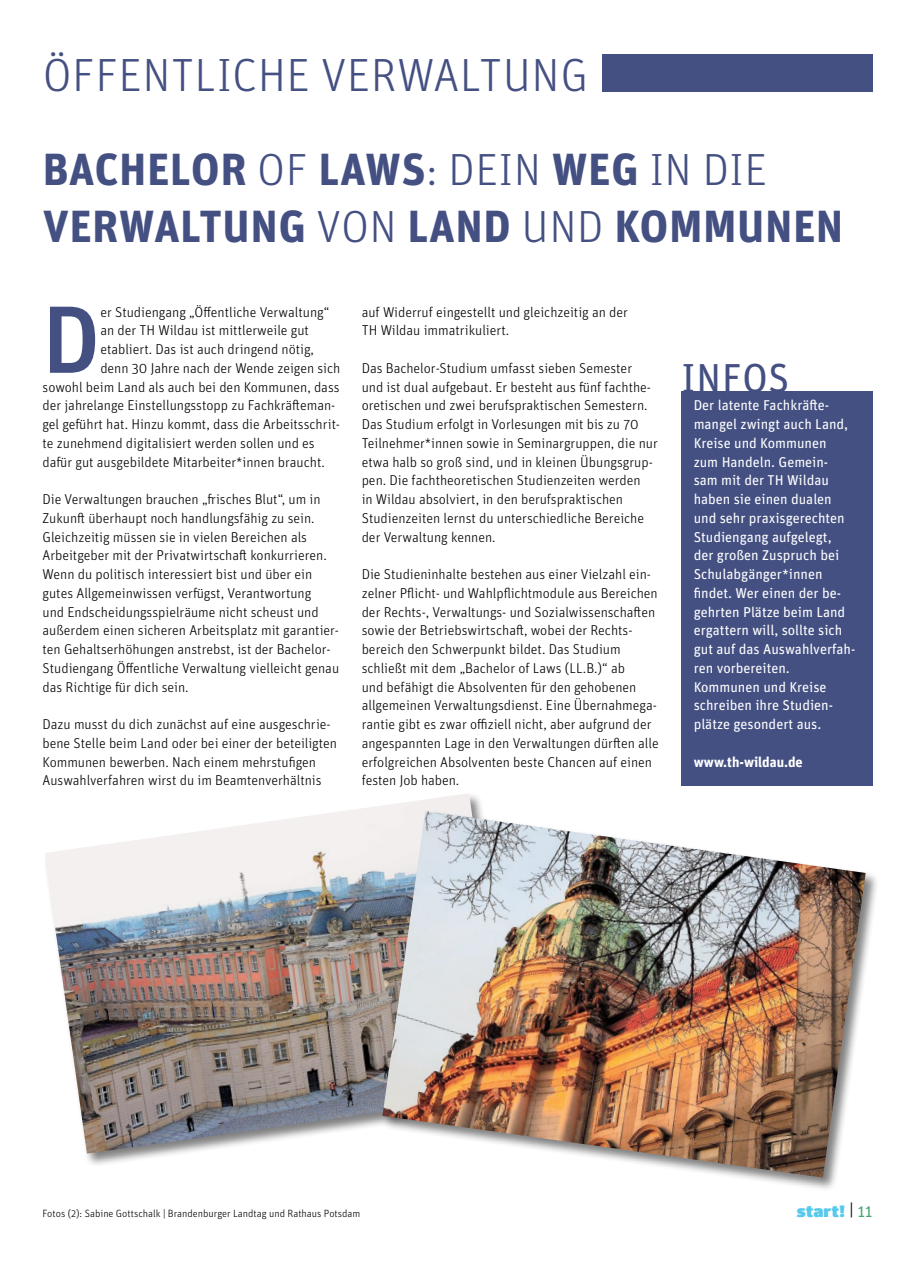
<style>
.page{position:relative;width:915px;height:1263px;background:#fff}
.page>*{position:absolute;margin:0;border:0;box-sizing:border-box;transform-origin:0 0}
.t1{font:500 95.55px "Unit OT";color:#445082}
.t2{font:300 46.5px "Unit OT";letter-spacing:.01em;color:#445082}
.t3{font:700 45px/56.2px "Unit OT";letter-spacing:.01em;color:#445082}
.t4{font:40.5px "Unit OT";letter-spacing:.01em;color:#445082}
.t5{font:900 16.5px "Unit OT";letter-spacing:.01em;color:#57c9ec;scale:1.25 1}
.t6{font:300 14.25px/18.8px "Unit OT";color:#000}
.t7{font:14.25px/18.8px "Unit OT";color:#fff}
.t8{font:700 14.25px "Unit OT";color:#fff}
.t9{font:300 10.5px "Unit OT";color:#000}
.s1{font-weight:300}
.s2{font-weight:400;color:#000}
.s3{font-weight:400;color:#48a56e}
</style>
<div class="page">
<div style="left:43px;top:792px;width:482px;height:375px;background:#000;opacity:.5"></div>
<img style="left:45px;top:793px;width:466px;height:360px">
<div style="left:381px;top:809px;width:498px;height:382px;background:#000;opacity:.5"></div>
<img style="left:382px;top:811px;width:483px;height:366px">
<div style="left:680px;top:392px;width:192px;height:393px;background:#445082"></div>
<div style="left:601px;top:54px;width:271px;height:38px;background:#445082"></div>
<h2 class="t2" style="left:43px;top:48px;width:546px">ÖFFENTLICHE VERWALTUNG</h2>
<h3 class="t3" style="left:43px;top:141px;width:801px">BACHELOR <span class="s1">OF</span> LAWS<span class="s1">: DEIN</span> WEG <span class="s1">IN DIE<br></span>VERWALTUNG <span class="s1">VON</span> LAND <span class="s1">UND</span> KOMMUNEN</h3>
<h1 class="t1" style="left:42px;top:278px;width:59px">D</h1>
<p class="t6" style="left:100px;top:302px;width:230px">er Studiengang „Öffentliche Verwaltung“</p>
<p class="t6" style="left:100px;top:321px;width:210px">an der TH Wildau ist mittlerweile gut</p>
<p class="t6" style="left:100px;top:340px;width:215px">etabliert. Das ist auch dringend nötig,</p>
<p class="t6" style="left:100px;top:359px;width:241px">denn 30 Jahre nach der Wende zeigen sich</p>
<p class="t6" style="left:42px;top:377px;width:298px">sowohl beim Land als auch bei den Kommunen, dass</p>
<p class="t6" style="left:42px;top:396px;width:294px">der jahrelange Einstellungsstopp zu Fachkräfteman-</p>
<p class="t6" style="left:42px;top:415px;width:299px">gel geführt hat. Hinzu kommt, dass die Arbeitsschrit-</p>
<p class="t6" style="left:42px;top:434px;width:273px">te zunehmend digitalisiert werden sollen und es</p>
<p class="t6" style="left:42px;top:452px;width:284px">dafür gut ausgebildete Mitarbeiter*innen braucht.</p>
<p class="t6" style="left:42px;top:490px;width:298px">Die Verwaltungen brauchen „frisches Blut“, um in Zukunft überhaupt noch handlungsfähig zu sein.<br>Gleichzeitig müssen sie in vielen Bereichen als Arbeitgeber mit der Privatwirtschaft konkurrieren.<br>Wenn du politisch interessiert bist und über ein gutes Allgemeinwissen verfügst, Verantwortung<br>und Endscheidungsspielräume nicht scheust und außerdem einen sicheren Arbeitsplatz mit garantier&shy;ten Gehaltserhöhungen anstrebst, ist der Bachelor-Studiengang Öffentliche Verwaltung vielleicht genau das Richtige für dich sein.</p>
<p class="t6" style="left:42px;top:715px;width:296px">Dazu musst du dich zunächst auf eine ausgeschrie&shy;bene Stelle beim Land oder bei einer der beteiligten Kommunen bewerben. Nach einem mehrstufigen Auswahlverfahren wirst du im Beamtenverhältnis</p>
<p class="t6" style="left:361px;top:302px;width:268px">auf Widerruf eingestellt und gleichzeitig an der<br>TH Wildau immatrikuliert.</p>
<p class="t6" style="left:361px;top:359px;width:297px">Das Bachelor-Studium umfasst sieben Semester<br>und ist dual aufgebaut. Er besteht aus fünf fachthe&shy;oretischen und zwei berufspraktischen Semestern.<br>Das Studium erfolgt in Vorlesungen mit bis zu 70<br>Teilnehmer*innen sowie in Seminargruppen, die nur etwa halb so groß sind, und in kleinen Übungsgrup&shy;pen. Die fachtheoretischen Studienzeiten werden<br>in Wildau absolviert, in den berufspraktischen Studienzeiten lernst du unterschiedliche Bereiche der Verwaltung kennen.</p>
<p class="t6" style="left:361px;top:565px;width:298px">Die Studieninhalte bestehen aus einer Vielzahl ein&shy;zelner Pflicht- und Wahlpflichtmodule aus Bereichen der Rechts-, Verwaltungs- und Sozialwissenschaften sowie der Betriebswirtschaft, wobei der Rechts&shy;bereich den Schwerpunkt bildet. Das Studium schließt mit dem „Bachelor of Laws (LL.B.)“ ab<br>und befähigt die Absolventen für den gehobenen allgemeinen Verwaltungsdienst. Eine Übernahmega&shy;rantie gibt es zwar offiziell nicht, aber aufgrund der angespannten Lage in den Verwaltungen dürften alle erfolgreichen Absolventen beste Chancen auf einen festen Job haben.</p>
<h3 class="t4" style="left:681px;top:352px;width:110px">INFOS</h3>
<p class="t7" style="left:693px;top:396px;width:163px">Der latente Fachkräfte&shy;mangel zwingt auch Land,<br>Kreise und Kommunen<br>zum Handeln. Gemein&shy;sam mit der TH Wildau haben sie einen dualen und sehr praxisgerechten<br>Studiengang aufgelegt,<br>der großen Zuspruch bei<br>Schulabgänger*innen findet. Wer einen der be&shy;gehrten Plätze beim Land ergattern will, sollte sich gut auf das Auswahlverfah&shy;ren vorbereiten.<br>Kommunen und Kreise schreiben ihre Studien&shy;plätze gesondert aus.</p>
<p class="t8" style="left:693px;top:752px;width:110px">www.th-wildau.de</p>
<p class="t9" style="left:43px;top:1207px;width:319px">Fotos (2): Sabine Gottschalk | Brandenburger Landtag und Rathaus Potsdam</p>
<p class="t5" style="left:796px;top:1200px;width:62px">start! <span class="s2">|</span> <span class="s3">11</span></p>
</div>
